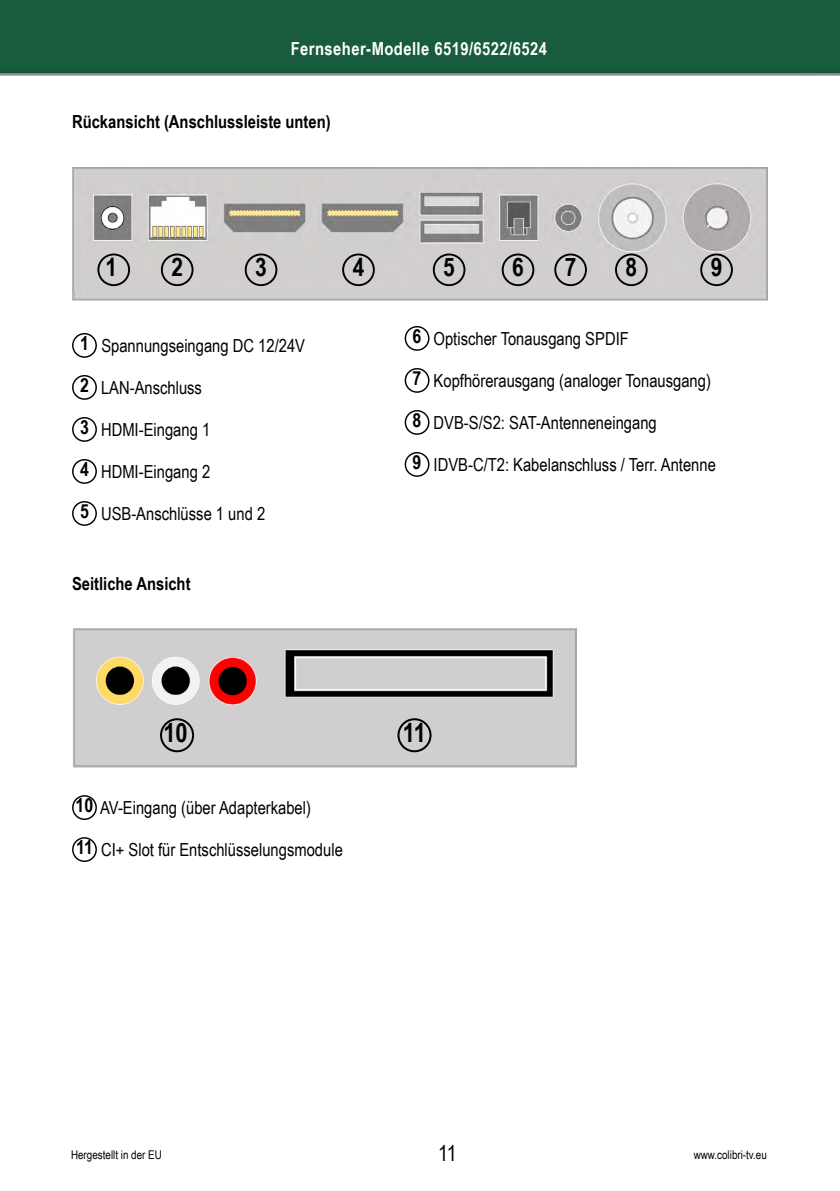
<style>
.page{position:relative;width:840px;height:1191px;background:#fff}
.page>*{position:absolute;margin:0;border:0;box-sizing:border-box;transform-origin:0 0}
.t1{font:700 26.6px "Arial Narrow";color:#000}
.t2{font:700 25.4px "Arial Narrow";color:#000}
.t3{font:22px "Arial Narrow";color:#000}
.t4{font:18px "Arial Narrow";color:#000}
.t5{font:700 18px "Arial Narrow";color:#000}
.t6{font:700 18px "Arial Narrow";letter-spacing:.025em;color:#fff}
.t7{font:12px "Arial Narrow";color:#000}
.s1{font-weight:700;font-size:19.4px}
</style>
<div class="page">
<div style="left:0;top:0;width:839px;height:76px;background:#8f8f8f"></div>
<div style="left:0;top:0;width:839px;height:74px;background:#185c3d"></div>
<img style="left:72px;top:167px;width:695px;height:134px">
<div style="left:97px;top:253px;width:33px;height:33px;border:2px solid #000;border-radius:50%"></div>
<div style="left:161px;top:253px;width:32px;height:33px;border:2px solid #000;border-radius:50%"></div>
<div style="left:244px;top:253px;width:33px;height:33px;border:2px solid #000;border-radius:50%"></div>
<div style="left:342px;top:253px;width:32px;height:33px;border:2px solid #000;border-radius:50%"></div>
<div style="left:432px;top:253px;width:33px;height:33px;border:2px solid #000;border-radius:50%"></div>
<div style="left:501px;top:253px;width:33px;height:33px;border:2px solid #000;border-radius:50%"></div>
<div style="left:554px;top:253px;width:32px;height:33px;border:2px solid #000;border-radius:50%"></div>
<div style="left:614px;top:253px;width:33px;height:33px;border:2px solid #000;border-radius:50%"></div>
<div style="left:699px;top:253px;width:33px;height:33px;border:2px solid #000;border-radius:50%"></div>
<div style="left:72px;top:333px;width:25px;height:25px;border:1px solid #000;border-radius:50%"></div>
<div style="left:72px;top:375px;width:25px;height:25px;border:1px solid #000;border-radius:50%"></div>
<div style="left:72px;top:417px;width:25px;height:25px;border:1px solid #000;border-radius:50%"></div>
<div style="left:72px;top:459px;width:25px;height:25px;border:1px solid #000;border-radius:50%"></div>
<div style="left:72px;top:501px;width:25px;height:25px;border:1px solid #000;border-radius:50%"></div>
<img style="left:73px;top:628px;width:503px;height:140px">
<div style="left:160px;top:718px;width:34px;height:34px;border:2px solid #000;border-radius:50%"></div>
<div style="left:397px;top:718px;width:34px;height:34px;border:2px solid #000;border-radius:50%"></div>
<div style="left:72px;top:795px;width:25px;height:25px;border:1px solid #000;border-radius:50%"></div>
<div style="left:72px;top:837px;width:25px;height:25px;border:1px solid #000;border-radius:50%"></div>
<div style="left:404px;top:326px;width:25px;height:25px;border:1px solid #000;border-radius:50%"></div>
<div style="left:404px;top:368px;width:25px;height:25px;border:1px solid #000;border-radius:50%"></div>
<div style="left:404px;top:410px;width:25px;height:25px;border:1px solid #000;border-radius:50%"></div>
<div style="left:404px;top:452px;width:25px;height:25px;border:1px solid #000;border-radius:50%"></div>
<p class="t6" style="left:290px;top:35px;width:257px">Fernseher-Modelle 6519/6522/6524</p>
<p class="t5" style="left:72px;top:108px;width:260px">Rückansicht (Anschlussleiste unten)</p>
<h2 class="t2" style="left:105px;top:248px;width:13px">1</h2>
<h2 class="t2" style="left:171px;top:248px;width:13px">2</h2>
<h2 class="t2" style="left:255px;top:248px;width:13px">3</h2>
<h2 class="t2" style="left:352px;top:248px;width:13px">4</h2>
<h2 class="t2" style="left:443px;top:248px;width:13px">5</h2>
<h2 class="t2" style="left:512px;top:248px;width:13px">6</h2>
<h2 class="t2" style="left:564px;top:248px;width:13px">7</h2>
<h2 class="t2" style="left:625px;top:248px;width:13px">8</h2>
<h2 class="t2" style="left:710px;top:248px;width:13px">9</h2>
<p class="t4" style="left:80px;top:332px;width:226px"><span class="s1">1</span> Spannungseingang DC 12/24V</p>
<p class="t4" style="left:80px;top:374px;width:123px"><span class="s1">2</span> LAN-Anschluss</p>
<p class="t4" style="left:80px;top:416px;width:132px"><span class="s1">3</span> HDMI-Eingang 1</p>
<p class="t4" style="left:80px;top:458px;width:132px"><span class="s1">4</span> HDMI-Eingang 2</p>
<p class="t4" style="left:80px;top:500px;width:187px"><span class="s1">5</span> USB-Anschlüsse 1 und 2</p>
<p class="t5" style="left:72px;top:570px;width:120px">Seitliche Ansicht</p>
<p class="t4" style="left:412px;top:325px;width:217px"><span class="s1">6</span> Optischer Tonausgang SPDIF</p>
<p class="t4" style="left:412px;top:367px;width:300px"><span class="s1">7</span> Kopfhörerausgang (analoger Tonausgang)</p>
<p class="t4" style="left:412px;top:409px;width:245px"><span class="s1">8</span> DVB-S/S2: SAT-Antenneneingang</p>
<p class="t4" style="left:412px;top:451px;width:304px"><span class="s1">9</span> IDVB-C/T2: Kabelanschluss / Terr. Antenne</p>
<h1 class="t1" style="left:163px;top:712px;width:26px">10</h1>
<h1 class="t1" style="left:403px;top:712px;width:25px">11</h1>
<p class="t4" style="left:76px;top:794px;width:237px"><span class="s1">10</span> AV-Eingang (über Adapterkabel)</p>
<p class="t4" style="left:76px;top:836px;width:268px"><span class="s1">11</span> CI+ Slot für Entschlüsselungsmodule</p>
<p class="t7" style="left:71px;top:1145px;width:92px">Hergestellt in der EU</p>
<p class="t3" style="left:438px;top:1137px;width:20px">11</p>
<p class="t7" style="left:693px;top:1145px;width:75px">www.colibri-tv.eu</p>
</div>
